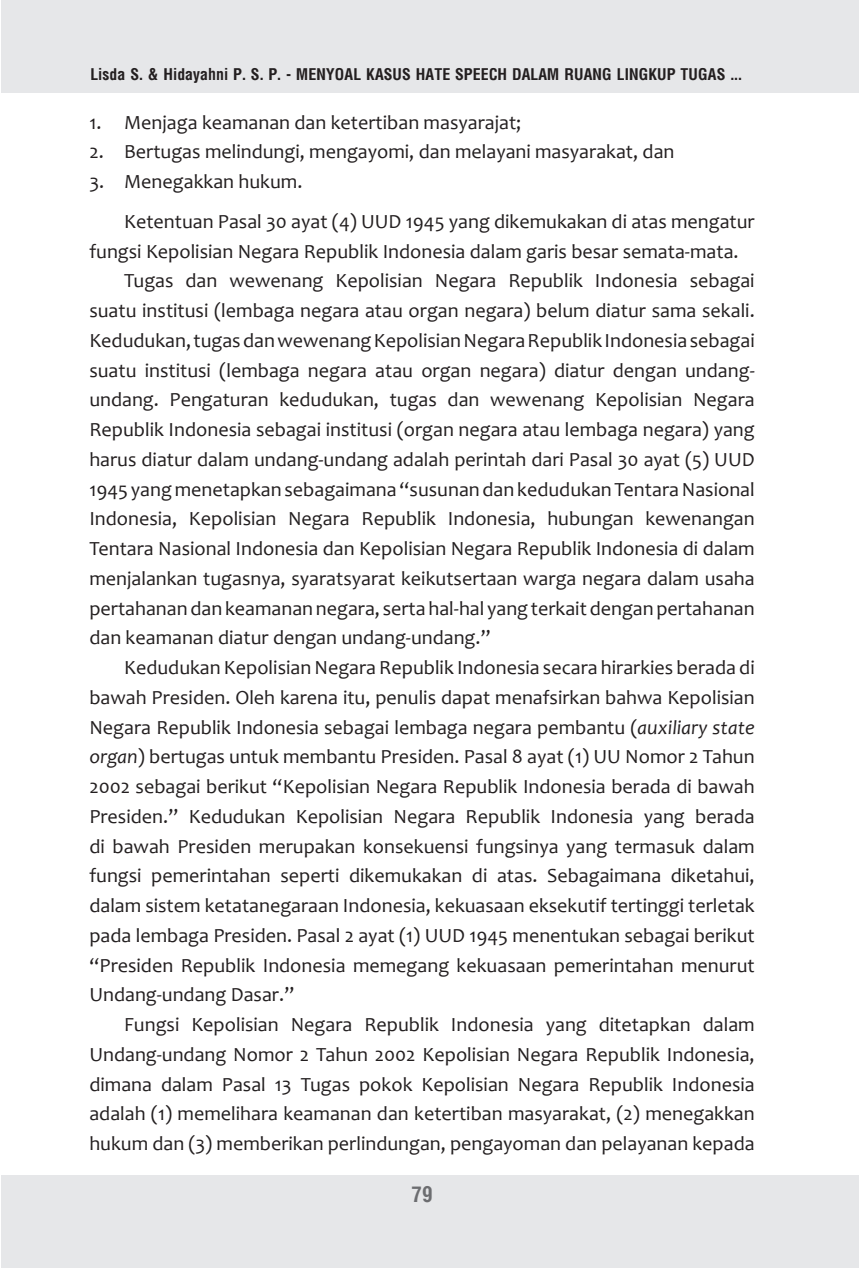
<style>
.page{position:relative;width:859px;height:1270px;background:#fff}
.page>*{position:absolute;margin:0;border:0;box-sizing:border-box;transform-origin:0 0}
.t1{font:700 21px "Arena Condensed";color:#6c6d70}
.Paragraph_1{font:20.12px/29.8px "Candara";color:#231f20;text-align:justify}
.no_1{font:20.12px "Candara";color:#231f20}
.footnote{font:700 15.75px "Arena Condensed";color:#231f20}
.s1{font-style:italic}
</style>
<div class="page">
<hr style="left:0;top:1px;width:1px;height:92px;background:#e6e7e9">
<hr style="left:0;top:1176px;width:1px;height:92px;background:#e6e7e9">
<div style="left:1px;top:1px;width:857px;height:92px;background:#e6e7e9"></div>
<div style="left:1px;top:1176px;width:857px;height:92px;background:#e6e7e9"></div>
<p class="footnote" style="left:90px;top:64px;width:653px">Lisda S. &amp; Hidayahni P. S. P. - MENYOAL KASUS HATE SPEECH DALAM RUANG LINGKUP TUGAS ...</p>
<p class="no_1" style="left:89px;top:110px;width:433px">1. Menjaga keamanan dan ketertiban masyarajat;</p>
<p class="no_1" style="left:89px;top:139px;width:586px">2. Bertugas melindungi, mengayomi, dan melayani masyarakat, dan</p>
<p class="no_1" style="left:89px;top:169px;width:214px">3. Menegakkan hukum.</p>
<p class="Paragraph_1" style="left:89px;top:206px;width:666px;text-indent:35px">Ketentuan Pasal 30 ayat (4) UUD 1945 yang dikemukakan di atas mengatur fungsi Kepolisian Negara Republik Indonesia dalam garis besar semata-mata.</p>
<p class="Paragraph_1" style="left:89px;top:266px;width:666px;text-indent:35px">Tugas dan wewenang Kepolisian Negara Republik Indonesia sebagai suatu institusi (lembaga negara atau organ negara) belum diatur sama sekali.<br>Kedudukan, tugas dan wewenang Kepolisian Negara Republik Indonesia sebagai suatu institusi (lembaga negara atau organ negara) diatur dengan undang&shy;undang. Pengaturan kedudukan, tugas dan wewenang Kepolisian Negara Republik Indonesia sebagai institusi (organ negara atau lembaga negara) yang harus diatur dalam undang-undang adalah perintah dari Pasal 30 ayat (5) UUD 1945 yang menetapkan sebagaimana “susunan dan kedudukan Tentara Nasional Indonesia, Kepolisian Negara Republik Indonesia, hubungan kewenangan Tentara Nasional Indonesia dan Kepolisian Negara Republik Indonesia di dalam menjalankan tugasnya, syaratsyarat keikutsertaan warga negara dalam usaha pertahanan dan keamanan negara, serta hal-hal yang terkait dengan pertahanan dan keamanan diatur dengan undang-undang.”</p>
<p class="Paragraph_1" style="left:89px;top:652px;width:666px;text-indent:35px">Kedudukan Kepolisian Negara Republik Indonesia secara hirarkies berada di bawah Presiden. Oleh karena itu, penulis dapat menafsirkan bahwa Kepolisian Negara Republik Indonesia sebagai lembaga negara pembantu (<span class="s1">auxiliary state organ</span>) bertugas untuk membantu Presiden. Pasal 8 ayat (1) UU Nomor 2 Tahun 2002 sebagai berikut “Kepolisian Negara Republik Indonesia berada di bawah Presiden.” Kedudukan Kepolisian Negara Republik Indonesia yang berada di bawah Presiden merupakan konsekuensi fungsinya yang termasuk dalam fungsi pemerintahan seperti dikemukakan di atas. Sebagaimana diketahui, dalam sistem ketatanegaraan Indonesia, kekuasaan eksekutif tertinggi terletak pada lembaga Presiden. Pasal 2 ayat (1) UUD 1945 menentukan sebagai berikut “Presiden Republik Indonesia memegang kekuasaan pemerintahan menurut Undang-undang Dasar.”</p>
<p class="Paragraph_1" style="left:89px;top:1009px;width:666px;text-indent:35px">Fungsi Kepolisian Negara Republik Indonesia yang ditetapkan dalam Undang-undang Nomor 2 Tahun 2002 Kepolisian Negara Republik Indonesia, dimana dalam Pasal 13 Tugas pokok Kepolisian Negara Republik Indonesia adalah (1) memelihara keamanan dan ketertiban masyarakat, (2) menegakkan hukum dan (3) memberikan perlindungan, pengayoman dan pelayanan kepada</p>
<p class="t1" style="left:411px;top:1182px;width:23px">79</p>
</div>
